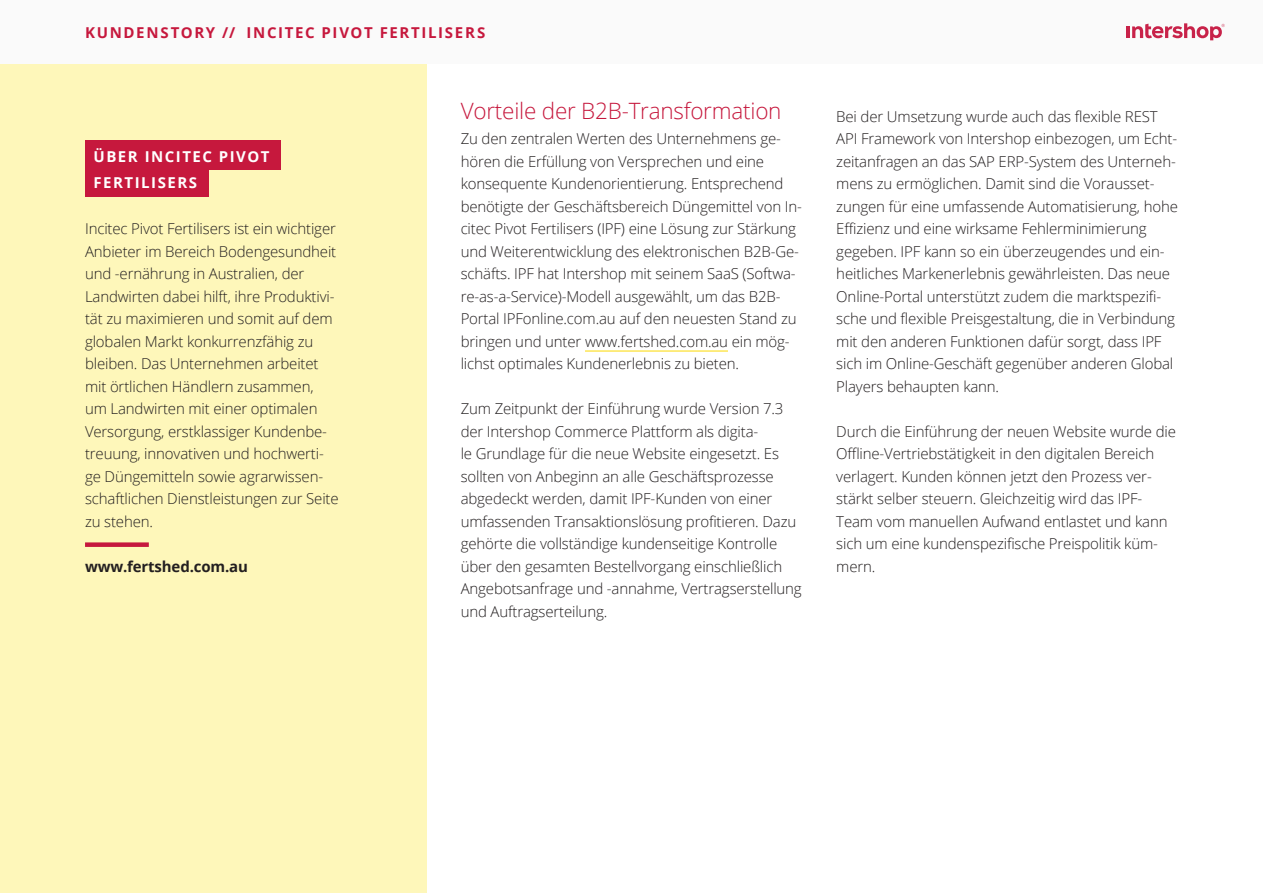
<style>
.page{position:relative;width:1263px;height:893px;background:#fff}
.page>*{position:absolute;margin:0;border:0;box-sizing:border-box;transform-origin:0 0}
.t1{font:300 22.5px "Open Sans";letter-spacing:-.01em;color:#c6183d}
.t2{font:300 15px/22.5px "Open Sans";letter-spacing:-.01em;color:#231f20}
.t3{font:700 15px "Open Sans";letter-spacing:.11em;color:#c6183d}
.t4{font:700 15px/26.7px "Open Sans";letter-spacing:.1em;color:#fff}
.t5{font:700 15px "Open Sans";letter-spacing:-.01em;color:#231f20}
</style>
<div class="page">
<div style="left:0;top:64px;width:427px;height:829px;background:#fef7ba"></div>
<hr style="left:585px;top:351px;width:143px;height:1px;background:#fcd900">
<div style="left:85px;top:140px;width:196px;height:30px;background:#c6183d"></div>
<div style="left:85px;top:167px;width:123px;height:30px;background:#c6183d"></div>
<div style="left:85px;top:542px;width:64px;height:5px;background:#c6183d"></div>
<div style="left:0;top:0;width:1263px;height:64px;background:#fafafa"></div>
<hr style="left:1126px;top:26px;width:4px;height:12px;background:#c82249">
<svg style="left:1132px;top:23px;width:93px;height:17px"></svg>
<p class="t3" style="left:85px;top:22px;width:402px">KUNDENSTORY // INCITEC PIVOT FERTILISERS</p>
<p class="t4" style="left:94px;top:142px;width:178px">ÜBER INCITEC PIVOT<br>FERTILISERS</p>
<p class="t2" style="left:85px;top:217px;width:255px">Incitec Pivot Fertilisers ist ein wichtiger Anbieter im Bereich Bodengesundheit und -ernährung in Australien, der Landwirten dabei hilft, ihre Produktivi&shy;tät zu maximieren und somit auf dem globalen Markt konkurrenzfähig zu bleiben. Das Unternehmen arbeitet mit örtlichen Händlern zusammen, um Landwirten mit einer optimalen Versorgung, erstklassiger Kundenbe&shy;treuung, innovativen und hochwerti&shy;ge Düngemitteln sowie agrarwissen&shy;schaftlichen Dienstleistungen zur Seite zu stehen.</p>
<p class="t5" style="left:85px;top:555px;width:164px">www.fertshed.com.au</p>
<h1 class="t1" style="left:461px;top:95px;width:322px">Vorteile der B2B-Transformation</h1>
<p class="t2" style="left:461px;top:127px;width:343px">Zu den zentralen Werten des Unternehmens ge&shy;hören die Erfüllung von Versprechen und eine konsequente Kundenorientierung. Entsprechend benötigte der Geschäftsbereich Düngemittel von In&shy;citec Pivot Fertilisers (IPF) eine Lösung zur Stärkung und Weiterentwicklung des elektronischen B2B-Ge&shy;schäfts. IPF hat Intershop mit seinem SaaS (Softwa&shy;re-as-a-Service)-Modell ausgewählt, um das B2B-Portal IPFonline.com.au auf den neuesten Stand zu bringen und unter www.fertshed.com.au ein mög&shy;lichst optimales Kundenerlebnis zu bieten.</p>
<p class="t2" style="left:461px;top:397px;width:343px">Zum Zeitpunkt der Einführung wurde Version 7.3 der Intershop Commerce Plattform als digita-<br>le Grundlage für die neue Website eingesetzt. Es sollten von Anbeginn an alle Geschäftsprozesse abgedeckt werden, damit IPF-Kunden von einer umfassenden Transaktionslösung profitieren. Dazu gehörte die vollständige kundenseitige Kontrolle über den gesamten Bestellvorgang einschließlich Angebotsanfrage und -annahme, Vertragserstellung und Auftragserteilung.</p>
<p class="t2" style="left:836px;top:104px;width:343px">Bei der Umsetzung wurde auch das flexible REST API Framework von Intershop einbezogen, um Echt&shy;zeitanfragen an das SAP ERP-System des Unterneh&shy;mens zu ermöglichen. Damit sind die Vorausset&shy;zungen für eine umfassende Automatisierung, hohe Effizienz und eine wirksame Fehlerminimierung gegeben. IPF kann so ein überzeugendes und ein&shy;heitliches Markenerlebnis gewährleisten. Das neue Online-Portal unterstützt zudem die marktspezifi&shy;sche und flexible Preisgestaltung, die in Verbindung mit den anderen Funktionen dafür sorgt, dass IPF sich im Online-Geschäft gegenüber anderen Global Players behaupten kann.</p>
<p class="t2" style="left:836px;top:419px;width:341px">Durch die Einführung der neuen Website wurde die Offline-Vertriebstätigkeit in den digitalen Bereich verlagert. Kunden können jetzt den Prozess ver&shy;stärkt selber steuern. Gleichzeitig wird das IPF-Team vom manuellen Aufwand entlastet und kann sich um eine kundenspezifische Preispolitik küm&shy;mern.</p>
</div>
